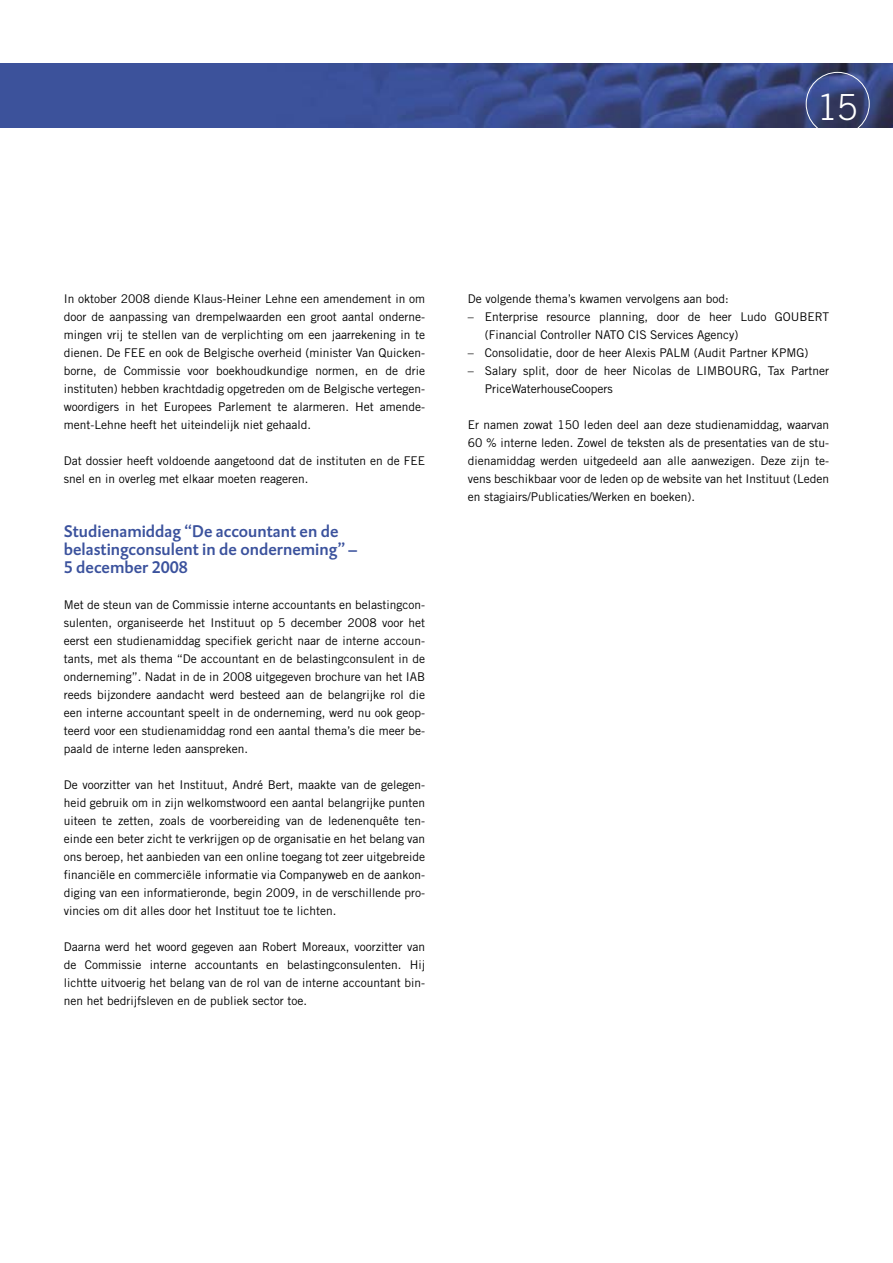
<style>
.page{position:relative;width:893px;height:1263px;background:#fff}
.page>*{position:absolute;margin:0;border:0;box-sizing:border-box;transform-origin:0 0}
.t1{font:300 36px "Trade Gothic";color:#fff}
.t2{font:17.25px/18px "DTL Caspari T Medium";color:#3b529d}
.t3{font:12px/18px "Trade Gothic";color:#000;text-align:justify}
</style>
<div class="page">
<img style="left:0;top:64px;width:893px;height:64px">
<div style="left:806px;top:72px;width:64px;height:64px;border:1px solid #fff;border-radius:50%"></div>
<h1 class="t1" style="left:817px;top:86px;width:42px">15</h1>
<p class="t3" style="left:64px;top:289px;width:363px">In oktober 2008 diende Klaus-Heiner Lehne een amendement in om door de aanpassing van drempelwaarden een groot aantal onderne&shy;mingen vrij te stellen van de verplichting om een jaarrekening in te dienen. De FEE en ook de Belgische overheid (minister Van Quicken&shy;borne, de Commissie voor boekhoudkundige normen, en de drie instituten) hebben krachtdadig opgetreden om de Belgische vertegen&shy;woordigers in het Europees Parlement te alarmeren. Het amende&shy;ment-Lehne heeft het uiteindelijk niet gehaald.</p>
<p class="t3" style="left:64px;top:451px;width:363px">Dat dossier heeft voldoende aangetoond dat de instituten en de FEE snel en in overleg met elkaar moeten reageren.</p>
<h2 class="t2" style="left:64px;top:522px;width:295px">Studienamiddag “De accountant en de belastingconsulent in de onderneming” –<br>5 december 2008</h2>
<p class="t3" style="left:64px;top:595px;width:363px">Met de steun van de Commissie interne accountants en belastingcon&shy;sulenten, organiseerde het Instituut op 5 december 2008 voor het eerst een studienamiddag specifiek gericht naar de interne accoun&shy;tants, met als thema “De accountant en de belastingconsulent in de onderneming”. Nadat in de in 2008 uitgegeven brochure van het IAB reeds bijzondere aandacht werd besteed aan de belangrijke rol die een interne accountant speelt in de onderneming, werd nu ook geop&shy;teerd voor een studienamiddag rond een aantal thema’s die meer be&shy;paald de interne leden aanspreken.</p>
<p class="t3" style="left:64px;top:775px;width:363px">De voorzitter van het Instituut, André Bert, maakte van de gelegen&shy;heid gebruik om in zijn welkomstwoord een aantal belangrijke punten uiteen te zetten, zoals de voorbereiding van de ledenenquête ten&shy;einde een beter zicht te verkrijgen op de organisatie en het belang van ons beroep, het aanbieden van een online toegang tot zeer uitgebreide financiële en commerciële informatie via Companyweb en de aankon&shy;diging van een informatieronde, begin 2009, in de verschillende pro&shy;vincies om dit alles door het Instituut toe te lichten.</p>
<p class="t3" style="left:64px;top:937px;width:363px">Daarna werd het woord gegeven aan Robert Moreaux, voorzitter van de Commissie interne accountants en belastingconsulenten. Hij lichtte uitvoerig het belang van de rol van de interne accountant bin&shy;nen het bedrijfsleven en de publiek sector toe.</p>
<p class="t3" style="left:468px;top:289px;width:262px">De volgende thema’s kwamen vervolgens aan bod:</p>
<p class="t3" style="left:485px;top:307px;width:346px;text-indent:-17px">– Enterprise resource planning, door de heer Ludo GOUBERT (Financial Controller NATO CIS Services Agency)</p>
<p class="t3" style="left:468px;top:343px;width:342px">– Consolidatie, door de heer Alexis PALM (Audit Partner KPMG)</p>
<p class="t3" style="left:485px;top:361px;width:346px;text-indent:-17px">– Salary split, door de heer Nicolas de LIMBOURG, Tax Partner<br>PriceWaterhouseCoopers</p>
<p class="t3" style="left:468px;top:415px;width:363px">Er namen zowat 150 leden deel aan deze studienamiddag, waarvan 60 % interne leden. Zowel de teksten als de presentaties van de stu&shy;dienamiddag werden uitgedeeld aan alle aanwezigen. Deze zijn te&shy;vens beschikbaar voor de leden op de website van het Instituut (Leden en stagiairs/Publicaties/Werken en boeken).</p>
</div>
